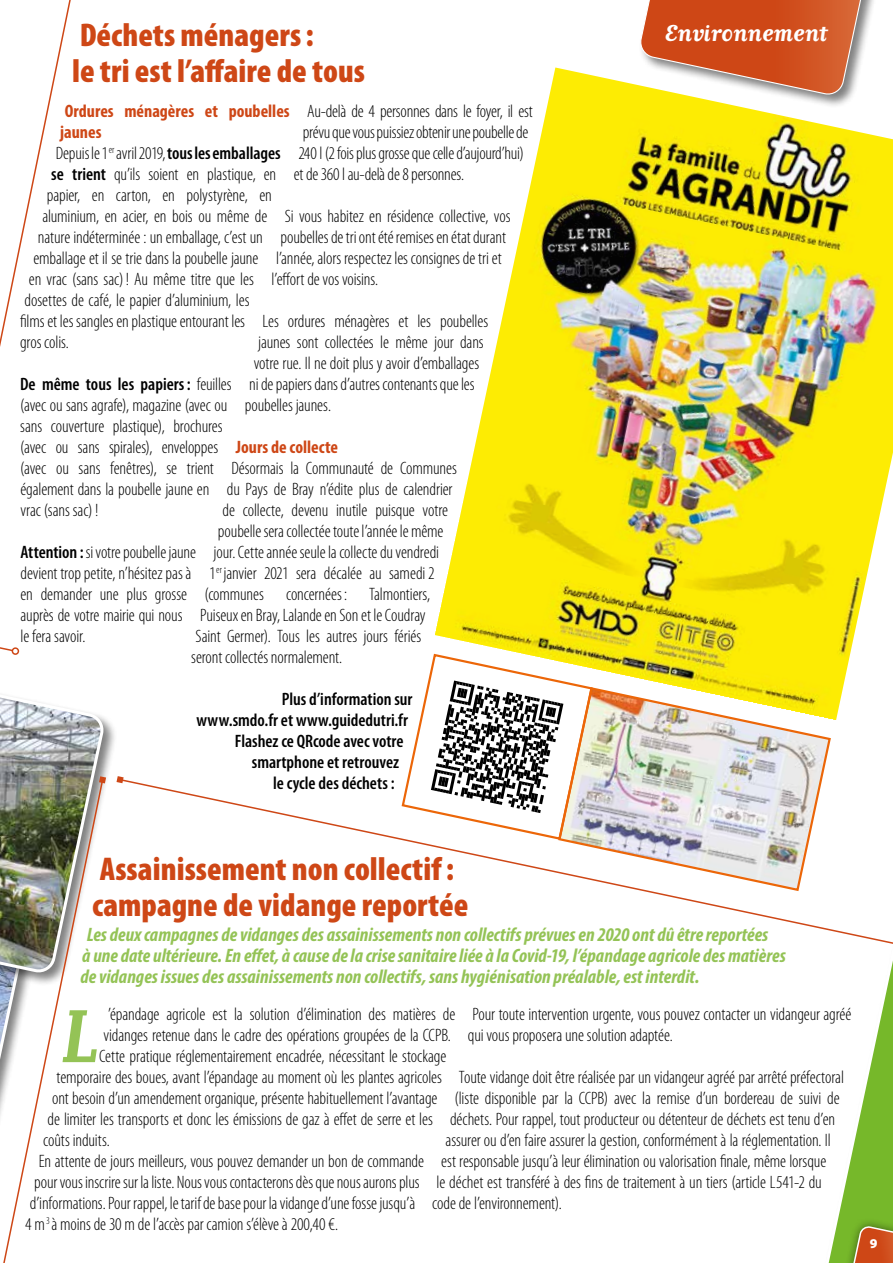
<style>
.page{position:relative;width:893px;height:1263px;background:#fff}
.page>*{position:absolute;margin:0;border:0;box-sizing:border-box;transform-origin:0 0}
.t1{font:700 87.9px "Matrix Script";color:#94c356}
.t2{font:900 condensed 33px/36px "Myriad Pro";color:#ce4716}
.t3{font:700 27px "Matrix Script";color:#fff}
.t4{font:italic 700 condensed 19.5px/21px "Myriad Pro";color:#94c356}
.t5{font:300 condensed 18px/21px "Myriad Pro";letter-spacing:-.005em;color:#000}
.t6{font:600 condensed 18px "Myriad Pro";color:#000}
.t7{font:700 condensed 18px "Myriad Pro";color:#ce4716}
.t8{font:900 13.5px "Myriad Pro";color:#fff}
.s1{font-weight:600}
</style>
<div class="page">
<div style="left:0;top:660px;width:117px;height:326px;background:#000;opacity:.5"></div>
<svg style="left:640px;top:0;width:230px;height:68px;background:#cf5d32"></svg>
<svg style="left:0;top:647px;width:14px;height:5px"></svg>
<div style="left:12px;top:647px;width:7px;height:8px;border:2px solid #ce4716;border-radius:50%"></div>
<svg style="left:121px;top:779px;width:713px;height:151px"></svg>
<svg style="left:117px;top:776px;width:7px;height:7px"></svg>
<svg style="left:0;top:0;width:71px;height:347px"></svg>
<img style="left:0;top:660px;width:107px;height:603px">
<img style="left:557px;top:720px;width:275px;height:172px">
<svg style="left:400px;top:653px;width:194px;height:188px"></svg>
<img style="left:435px;top:68px;width:458px;height:652px">
<svg style="left:827px;top:930px;width:66px;height:333px"></svg>
<h2 class="t2" style="left:72px;top:16px;width:294px">Déchets ménagers:<br>le tri est l’affaire de tous</h2>
<p class="t7" style="left:65px;top:100px;width:227px">Ordures ménagères et poubelles</p>
<p class="t7" style="left:60px;top:121px;width:43px">jaunes</p>
<p class="t5" style="left:56px;top:142px;width:227px">Depuis le 1<sup>er</sup>avril 2019, <span class="s1">tous les emballages</span></p>
<p class="t5" style="left:51px;top:163px;width:227px"><span class="s1">se trient</span> qu’ils soient en plastique, en</p>
<p class="t5" style="left:47px;top:184px;width:226px">papier, en carton, en polystyrène, en</p>
<p class="t5" style="left:42px;top:205px;width:227px">aluminium, en acier, en bois ou même de</p>
<p class="t5" style="left:38px;top:226px;width:226px">nature indéterminée : un emballage, c’est un</p>
<p class="t5" style="left:33px;top:247px;width:226px">emballage et il se trie dans la poubelle jaune</p>
<p class="t5" style="left:29px;top:268px;width:226px">en vrac (sans sac) ! Au même titre que les</p>
<p class="t5" style="left:25px;top:290px;width:226px">dosettes de café, le papier d’aluminium, les</p>
<p class="t5" style="left:20px;top:311px;width:227px">films et les sangles en plastique entourant les</p>
<p class="t5" style="left:20px;top:332px;width:50px">gros colis.</p>
<p class="t5" style="left:20px;top:374px;width:213px"><span class="s1">De même tous les papiers:</span> feuilles (avec ou sans agrafe), magazine (avec ou sans couverture plastique), brochures (avec ou sans spirales), enveloppes (avec ou sans fenêtres), se trient également dans la poubelle jaune en vrac (sans sac)!</p>
<p class="t5" style="left:20px;top:542px;width:177px"><span class="s1">Attention :</span> si votre poubelle jaune devient trop petite, n’hésitez pas à en demander une plus grosse auprès de votre mairie qui nous<br>le fera savoir.</p>
<p class="t5" style="left:307px;top:101px;width:227px">Au-delà de 4 personnes dans le foyer, il est</p>
<p class="t5" style="left:303px;top:122px;width:227px">prévu que vous puissiez obtenir une poubelle de</p>
<p class="t5" style="left:298px;top:143px;width:227px">240l (2 fois plus grosse que celle d’aujourd’hui)</p>
<p class="t5" style="left:294px;top:164px;width:172px">et de 360l au-delà de 8 personnes.</p>
<p class="t5" style="left:285px;top:206px;width:227px">Si vous habitez en résidence collective, vos</p>
<p class="t5" style="left:280px;top:227px;width:227px">poubelles de tri ont été remises en état durant</p>
<p class="t5" style="left:276px;top:248px;width:227px">l’année, alors respectez les consignes de tri et</p>
<p class="t5" style="left:272px;top:269px;width:108px">l’effort de vos voisins.</p>
<p class="t5" style="left:263px;top:311px;width:227px">Les ordures ménagères et les poubelles</p>
<p class="t5" style="left:258px;top:332px;width:227px">jaunes sont collectées le même jour dans</p>
<p class="t5" style="left:254px;top:353px;width:227px">votre rue. Il ne doit plus y avoir d’emballages</p>
<p class="t5" style="left:249px;top:374px;width:227px">ni de papiers dans d’autres contenants que les</p>
<p class="t5" style="left:245px;top:395px;width:88px">poubelles jaunes.</p>
<p class="t7" style="left:236px;top:436px;width:104px">Jours de collecte</p>
<p class="t5" style="left:231px;top:458px;width:227px">Désormais la Communauté de Communes</p>
<p class="t5" style="left:227px;top:479px;width:227px">du Pays de Bray n’édite plus de calendrier</p>
<p class="t5" style="left:222px;top:500px;width:227px">de collecte, devenu inutile puisque votre</p>
<p class="t5" style="left:218px;top:521px;width:227px">poubelle sera collectée toute l’année le même</p>
<p class="t5" style="left:214px;top:542px;width:227px">jour. Cette année seule la collecte du vendredi</p>
<p class="t5" style="left:209px;top:562px;width:227px">1<sup>er</sup> janvier 2021 sera décalée au samedi 2</p>
<p class="t5" style="left:205px;top:583px;width:227px">(communes concernées: Talmontiers,</p>
<p class="t5" style="left:200px;top:604px;width:227px">Puiseux en Bray, Lalande en Son et le Coudray</p>
<p class="t5" style="left:196px;top:625px;width:227px">Saint Germer). Tous les autres jours fériés</p>
<p class="t5" style="left:191px;top:646px;width:153px">seront collectés normalement.</p>
<p class="t6" style="left:282px;top:688px;width:132px">Plus d’information sur</p>
<p class="t6" style="left:197px;top:709px;width:213px">www.smdo.fr et www.guidedutri.fr</p>
<p class="t6" style="left:235px;top:730px;width:170px">Flashez ce QRcode avec votre</p>
<p class="t6" style="left:252px;top:751px;width:149px">smartphone et retrouvez</p>
<p class="t6" style="left:273px;top:772px;width:123px">le cycle des déchets :</p>
<h3 class="t3" style="left:665px;top:20px;width:164px">Environnement</h3>
<h2 class="t2" style="left:92px;top:850px;width:378px">Assainissement non collectif: campagne de vidange reportée</h2>
<p class="t4" style="left:81px;top:924px;width:707px;text-indent:6px">Les deux campagnes de vidanges des assainissements non collectifs prévues en 2020 ont dû être reportées<br>à une date ultérieure. En effet, à cause de la crise sanitaire liée à la Covid-19, l’épandage agricole des matières de vidanges issues des assainissements non collectifs, sans hygiénisation préalable, est interdit.</p>
<h1 class="t1" style="left:61px;top:992px;width:40px">L</h1>
<p class="t5" style="left:108px;top:1003px;width:349px">’épandage agricole est la solution d’élimination des matières de</p>
<p class="t5" style="left:468px;top:1003px;width:385px">Pour toute intervention urgente, vous pouvez contacter un vidangeur agréé qui vous proposera une solution adaptée.</p>
<p class="t5" style="left:459px;top:1066px;width:387px">Toute vidange doit être réalisée par un vidangeur agréé par arrêté préfectoral</p>
<p class="t5" style="left:454px;top:1087px;width:387px">(liste disponible par la CCPB) avec la remise d’un bordereau de suivi de</p>
<p class="t5" style="left:450px;top:1108px;width:387px">déchets. Pour rappel, tout producteur ou détenteur de déchets est tenu d’en</p>
<p class="t5" style="left:446px;top:1129px;width:387px">assurer ou d’en faire assurer la gestion, conformément à la réglementation. Il</p>
<p class="t5" style="left:441px;top:1150px;width:387px">est responsable jusqu’à leur élimination ou valorisation finale, même lorsque</p>
<p class="t5" style="left:437px;top:1171px;width:387px">le déchet est transféré à des fins de traitement à un tiers (article L541-2 du</p>
<p class="t5" style="left:432px;top:1192px;width:131px">code de l’environnement).</p>
<p class="t5" style="left:104px;top:1024px;width:349px">vidanges retenue dans le cadre des opérations groupées de la CCPB.</p>
<p class="t5" style="left:99px;top:1045px;width:349px">Cette pratique réglementairement encadrée, nécessitant le stockage</p>
<p class="t5" style="left:57px;top:1066px;width:387px">temporaire des boues, avant l’épandage au moment où les plantes agricoles</p>
<p class="t5" style="left:52px;top:1087px;width:387px">ont besoin d’un amendement organique, présente habituellement l’avantage</p>
<p class="t5" style="left:48px;top:1108px;width:387px">de limiter les transports et donc les émissions de gaz à effet de serre et les</p>
<p class="t5" style="left:43px;top:1129px;width:68px">coûts induits.</p>
<p class="t5" style="left:39px;top:1151px;width:387px">En attente de jours meilleurs, vous pouvez demander un bon de commande</p>
<p class="t5" style="left:34px;top:1172px;width:387px">pour vous inscrire sur la liste. Nous vous contacterons dès que nous aurons plus</p>
<p class="t5" style="left:30px;top:1193px;width:387px">d’informations. Pour rappel, le tarif de base pour la vidange d’une fosse jusqu’à</p>
<p class="t5" style="left:25px;top:1213px;width:314px">4 m<sup>3</sup> à moins de 30 m de l’accès par camion s’élève à 200,40 €.</p>
<p class="t8" style="left:870px;top:1235px;width:9px">9</p>
</div>
